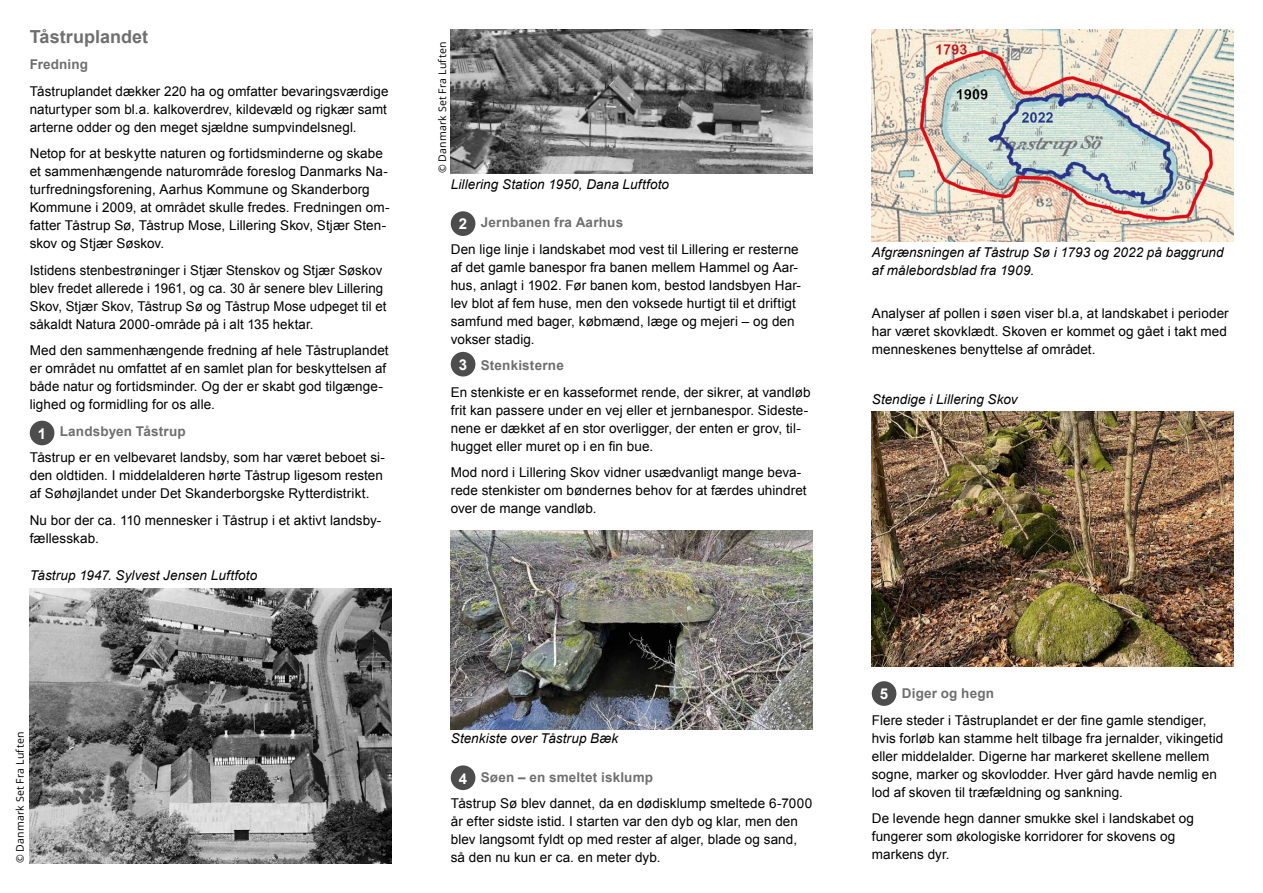
<style>
.page{position:relative;width:1263px;height:893px;background:#fff}
.page>*{position:absolute;margin:0;border:0;box-sizing:border-box;transform-origin:0 0}
.t1{font:700 18px "Arial";color:#706f6f}
.t2{font:700 15px "Arial";color:#fff}
.t3{font:13.5px/18px "Arial";letter-spacing:.005em;color:#000}
.t4{font:italic 13.5px/18px "Arial";letter-spacing:.005em;color:#000}
.t5{font:700 13.5px "Arial";letter-spacing:.015em;color:#706f6f}
.t6{font:10.5px "Open Sans";letter-spacing:.02em;color:#000}
</style>
<div class="page">
<img style="left:872px;top:412px;width:361px;height:255px">
<img style="left:30px;top:589px;width:361px;height:274px">
<img style="left:451px;top:531px;width:361px;height:198px">
<img style="left:451px;top:29px;width:361px;height:144px">
<img style="left:872px;top:30px;width:361px;height:211px">
<div style="left:30px;top:421px;width:24px;height:24px;background:#4d4d4d;border-radius:50%"></div>
<div style="left:451px;top:211px;width:24px;height:25px;background:#4d4d4d;border-radius:50%"></div>
<div style="left:451px;top:352px;width:24px;height:25px;background:#4d4d4d;border-radius:50%"></div>
<div style="left:872px;top:681px;width:24px;height:25px;background:#4d4d4d;border-radius:50%"></div>
<div style="left:451px;top:765px;width:24px;height:25px;background:#4d4d4d;border-radius:50%"></div>
<h1 class="t1" style="left:30px;top:25px;width:120px">Tåstruplandet</h1>
<p class="t5" style="left:30px;top:56px;width:60px">Fredning</p>
<p class="t3" style="left:30px;top:82px;width:360px;text-align:justify">Tåstruplandet dækker 220 ha og omfatter bevaringsværdige naturtyper som bl.a. kalkoverdrev, kildevæld og rigkær samt arterne odder og den meget sjældne sumpvindelsnegl.</p>
<p class="t3" style="left:30px;top:145px;width:361px">Netop for at beskytte naturen og fortidsminderne og skabe et sammenhængende naturområde foreslog Danmarks Na&shy;turfredningsforening, Aarhus Kommune og Skanderborg Kommune i 2009, at området skulle fredes. Fredningen om&shy;fatter Tåstrup Sø, Tåstrup Mose, Lillering Skov, Stjær Sten&shy;skov og Stjær Søskov.</p>
<p class="t3" style="left:30px;top:261px;width:358px">Istidens stenbestrøninger i Stjær Stenskov og Stjær Søskov blev fredet allerede i 1961, og ca. 30 år senere blev Lillering Skov, Stjær Skov, Tåstrup Sø og Tåstrup Mose udpeget til et såkaldt Natura 2000-område på i alt 135 hektar.</p>
<p class="t3" style="left:30px;top:342px;width:360px">Med den sammenhængende fredning af hele Tåstruplandet er området nu omfattet af en samlet plan for beskyttelsen af både natur og fortidsminder. Og der er skabt god tilgænge&shy;lighed og formidling for os alle.</p>
<p class="t5" style="left:60px;top:422px;width:127px">Landsbyen Tåstrup</p>
<p class="t3" style="left:30px;top:449px;width:357px">Tåstrup er en velbevaret landsby, som har været beboet si&shy;den oldtiden. I middelalderen hørte Tåstrup ligesom resten af Søhøjlandet under Det Skanderborgske Rytterdistrikt.</p>
<p class="t3" style="left:30px;top:511px;width:353px">Nu bor der ca. 110 mennesker i Tåstrup i et aktivt landsby&shy;fællesskab.</p>
<p class="t2" style="left:38px;top:424px;width:10px">1</p>
<p class="t4" style="left:30px;top:566px;width:229px">Tåstrup 1947. Sylvest Jensen Luftfoto</p>
<p class="t6" style="left:435px;top:173px;width:133px;rotate:-90deg">© Danmark Set Fra Luften</p>
<p class="t4" style="left:451px;top:175px;width:220px">Lillering Station 1950, Dana Luftfoto</p>
<p class="t5" style="left:481px;top:213px;width:144px">Jernbanen fra Aarhus</p>
<p class="t3" style="left:451px;top:240px;width:352px">Den lige linje i landskabet mod vest til Lillering er resterne af det gamle banespor fra banen mellem Hammel og Aar&shy;hus, anlagt i 1902. Før banen kom, bestod landsbyen Har&shy;lev blot af fem huse, men den voksede hurtigt til et driftigt samfund med bager, købmænd, læge og mejeri – og den vokser stadig.</p>
<p class="t5" style="left:481px;top:356px;width:85px">Stenkisterne</p>
<p class="t3" style="left:451px;top:383px;width:361px">En stenkiste er en kasseformet rende, der sikrer, at vandløb frit kan passere under en vej eller et jernbanespor. Sideste&shy;nene er dækket af en stor overligger, der enten er grov, til&shy;hugget eller muret op i en fin bue.</p>
<p class="t3" style="left:451px;top:463px;width:357px">Mod nord i Lillering Skov vidner usædvanligt mange beva&shy;rede stenkister om bøndernes behov for at færdes uhindret over de mange vandløb.</p>
<p class="t2" style="left:459px;top:214px;width:10px">2</p>
<p class="t2" style="left:459px;top:355px;width:10px">3</p>
<p class="t6" style="left:13px;top:863px;width:133px;rotate:-90deg">© Danmark Set Fra Luften</p>
<p class="t4" style="left:451px;top:730px;width:169px">Stenkiste over Tåstrup Bæk</p>
<p class="t5" style="left:481px;top:768px;width:174px">Søen – en smeltet isklump</p>
<p class="t3" style="left:451px;top:794px;width:363px">Tåstrup Sø blev dannet, da en dødisklump smeltede 6-7000 år efter sidste istid. I starten var den dyb og klar, men den blev langsomt fyldt op med rester af alger, blade og sand, så den nu kun er ca. en meter dyb.</p>
<p class="t2" style="left:459px;top:768px;width:10px">4</p>
<p class="t4" style="left:872px;top:243px;width:353px">Afgrænsningen af Tåstrup Sø i 1793 og 2022 på baggrund af målebordsblad fra 1909.</p>
<p class="t3" style="left:872px;top:304px;width:359px">Analyser af pollen i søen viser bl.a, at landskabet i perioder har været skovklædt. Skoven er kommet og gået i takt med menneskenes benyttelse af området.</p>
<p class="t4" style="left:872px;top:391px;width:147px">Stendige i Lillering Skov</p>
<p class="t5" style="left:902px;top:684px;width:94px">Diger og hegn</p>
<p class="t3" style="left:872px;top:711px;width:353px">Flere steder i Tåstruplandet er der fine gamle stendiger, hvis forløb kan stamme helt tilbage fra jernalder, vikingetid eller middelalder. Digerne har markeret skellene mellem sogne, marker og skovlodder. Hver gård havde nemlig en lod af skoven til træfældning og sankning.</p>
<p class="t3" style="left:872px;top:809px;width:324px">De levende hegn danner smukke skel i landskabet og fungerer som økologiske korridorer for skovens og markens dyr.</p>
<p class="t2" style="left:880px;top:684px;width:10px">5</p>
</div>
